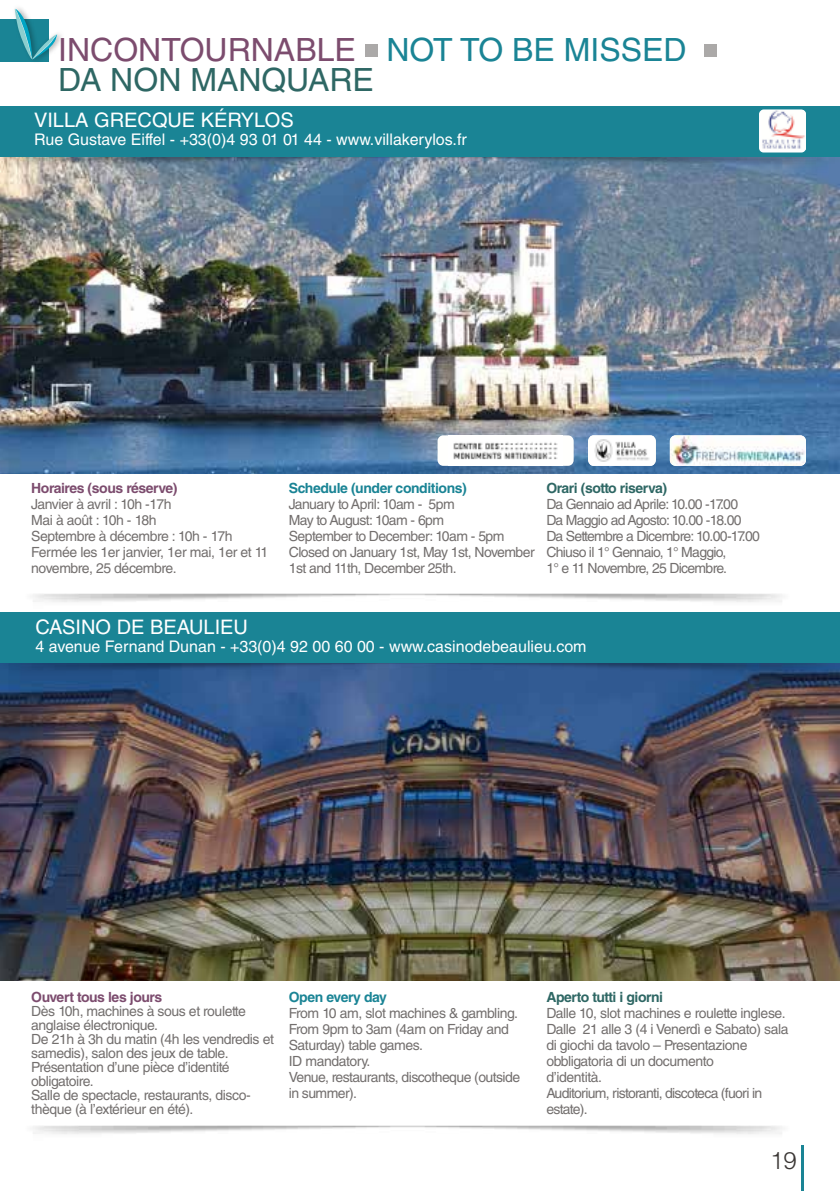
<style>
.page{position:relative;width:840px;height:1191px;background:#fff}
.page>*{position:absolute;margin:0;border:0;box-sizing:border-box;transform-origin:0 0}
.t1{font:32px/30px "Helvetica LT Std";color:#7c4c6e}
.t2{font:300 24px "Helvetica LT Std";color:#3a3634}
.t3{font:20px "Helvetica LT Std";color:#fff}
.t4{font:16px "Helvetica LT Std";color:#fff}
.t5{font:14px/16px "Helvetica LT Std";letter-spacing:-.035em;color:#736f6e}
.t6{font:700 14px "Helvetica LT Std";letter-spacing:-.03em;color:#7c4c6e}
.t7{font:700 14px "Helvetica LT Std";letter-spacing:-.03em;color:#1a8495}
.t8{font:700 14px "Helvetica LT Std";letter-spacing:-.03em;color:#2e6764}
.s1{color:#1a8495}
.s2{color:#2e6764}
</style>
<div class="page">
<div style="left:0;top:19px;width:49px;height:43px;background:#1a8495"></div>
<div style="left:12px;top:4px;width:53px;height:60px;background:#000;opacity:.3"></div>
<svg style="left:15px;top:8px;width:43px;height:51px"></svg>
<div style="left:364px;top:44px;width:13px;height:13px;background:#aba9a8"></div>
<div style="left:704px;top:44px;width:13px;height:13px;background:#aba9a8"></div>
<img style="left:0;top:156px;width:839px;height:317px">
<img style="left:0;top:156px;width:833px;height:17px">
<div style="left:0;top:106px;width:839px;height:50px;background:#1a8495"></div>
<div style="left:758px;top:110px;width:47px;height:42px;background:#fff;border-radius:5px"></div>
<img style="left:761px;top:110px;width:44px;height:39px">
<img style="left:669px;top:435px;width:136px;height:31px">
<img style="left:0;top:662px;width:839px;height:318px">
<img style="left:0;top:662px;width:833px;height:17px">
<div style="left:0;top:612px;width:839px;height:50px;background:#1a8495"></div>
<div style="left:587px;top:435px;width:68px;height:31px;background:#fffffd;border-radius:6px"></div>
<img style="left:590px;top:435px;width:63px;height:31px">
<div style="left:437px;top:435px;width:136px;height:31px;background:#fffffd;border-radius:6px"></div>
<img style="left:453px;top:442px;width:105px;height:18px">
<hr style="left:801px;top:1145px;width:2px;height:46px;background:#1a8495">
<h1 class="t1" style="left:58px;top:35px;width:629px">INCONTOURNABLE <span class="s1">NOT TO BE MISSED<br></span><span class="s2">DA NON MANQUARE</span></h1>
<h3 class="t3" style="left:34px;top:109px;width:261px">VILLA GRECQUE KÉRYLOS</h3>
<p class="t4" style="left:34px;top:130px;width:434px">Rue Gustave Eiffel - +33(0)4 93 01 01 44 - www.villakerylos.fr</p>
<p class="t6" style="left:31px;top:479px;width:148px">Horaires (sous réserve)</p>
<p class="t5" style="left:31px;top:496px;width:238px">Janvier à avril : 10h -17h<br>Mai à août : 10h - 18h<br>Septembre à décembre : 10h - 17h<br>Fermée les 1er janvier, 1er mai, 1er et 11 novembre, 25 décembre.</p>
<p class="t7" style="left:288px;top:479px;width:179px">Schedule (under conditions)</p>
<p class="t5" style="left:288px;top:496px;width:247px">January to April: 10am - 5pm<br>May to August: 10am - 6pm<br>September to December: 10am - 5pm<br>Closed on January 1st, May 1st, November<br>1st and 11th, December 25th.</p>
<p class="t8" style="left:546px;top:479px;width:122px">Orari (sotto riserva)</p>
<p class="t5" style="left:546px;top:496px;width:215px">Da Gennaio ad Aprile: 10.00 -17.00<br>Da Maggio ad Agosto: 10.00 -18.00<br>Da Settembre a Dicembre: 10.00-17.00<br>Chiuso il 1° Gennaio, 1° Maggio,<br>1° e 11 Novembre, 25 Dicembre.</p>
<h3 class="t3" style="left:35px;top:615px;width:214px">CASINO DE BEAULIEU</h3>
<p class="t4" style="left:35px;top:636px;width:552px">4 avenue Fernand Dunan - +33(0)4 92 00 60 00 - www.casinodebeaulieu.com</p>
<p class="t6" style="left:31px;top:988px;width:132px">Ouvert tous les jours</p>
<p class="t5" style="left:31px;top:1004px;width:244px;line-height:14px">Dès 10h, machines à sous et roulette anglaise électronique.<br>De 21h à 3h du matin (4h les vendredis et samedis), salon des jeux de table.<br>Présentation d’une pièce d’identité obligatoire.<br>Salle de spectacle, restaurants, disco&shy;thèque (à l’extérieur en été).</p>
<p class="t7" style="left:288px;top:988px;width:100px">Open every day</p>
<p class="t5" style="left:288px;top:1005px;width:233px">From 10 am, slot machines &amp; gambling.<br>From 9pm to 3am (4am on Friday and<br>Saturday) table games.<br>ID mandatory.<br>Venue, restaurants, discotheque (outside in summer).</p>
<p class="t8" style="left:546px;top:988px;width:118px">Aperto tutti i giorni</p>
<p class="t5" style="left:546px;top:1005px;width:244px">Dalle 10, slot machines e roulette inglese.<br>Dalle 21 alle 3 (4 i Venerdì e Sabato) sala di giochi da tavolo – Presentazione obbligatoria di un documento<br>d’identità.<br>Auditorium, ristoranti, discoteca (fuori in estate).</p>
<h2 class="t2" style="left:769px;top:1145px;width:28px">19</h2>
</div>
